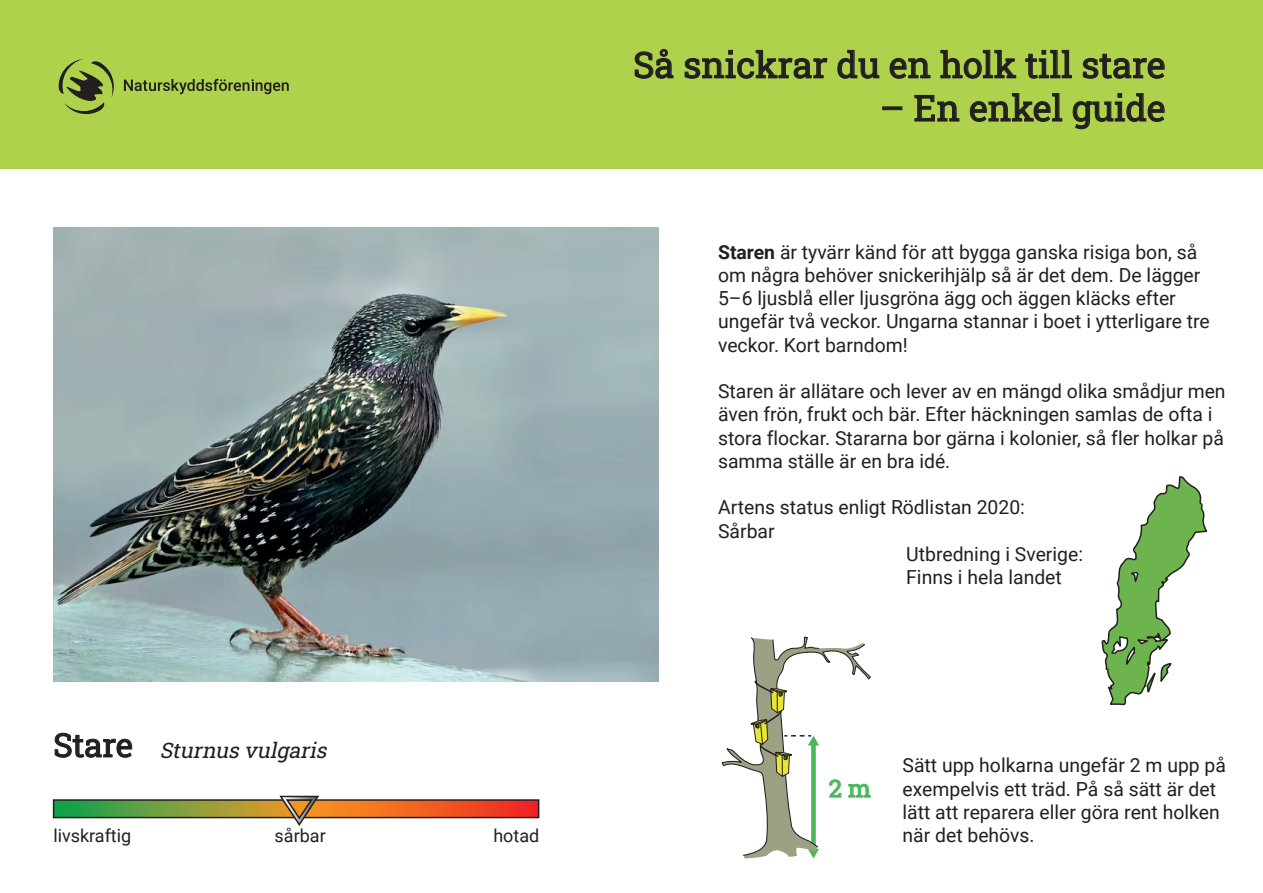
<style>
.page{position:relative;width:1263px;height:893px;background:#fff}
.page>*{position:absolute;margin:0;border:0;box-sizing:border-box;transform-origin:0 0}
.t1{font:36px "Roboto Slab";color:#231f20}
.t2{font:24px "Roboto Slab";color:#49b85c}
.t3{font:italic 21.3px "Roboto Slab";color:#231f20}
.t4{font:19.35px/23.2px "Roboto";color:#231f20}
.t5{font:18px "Roboto";color:#231f20}
.s1{font-style:normal;font-size:32.85px}
.s2{font-weight:700}
</style>
<div class="page">
<div style="left:0;top:0;width:1263px;height:169px;background:#aed24c"></div>
<svg style="left:634px;top:48px;width:40px;height:31px"></svg>
<svg style="left:684px;top:49px;width:144px;height:30px"></svg>
<svg style="left:837px;top:49px;width:43px;height:30px"></svg>
<svg style="left:889px;top:58px;width:42px;height:21px"></svg>
<svg style="left:940px;top:49px;width:77px;height:30px"></svg>
<svg style="left:1025px;top:49px;width:47px;height:30px"></svg>
<svg style="left:1082px;top:53px;width:83px;height:26px"></svg>
<div style="left:882px;top:106px;width:20px;height:4px;border:1px solid #231f20"></div>
<svg style="left:914px;top:94px;width:46px;height:28px"></svg>
<svg style="left:969px;top:93px;width:94px;height:29px"></svg>
<svg style="left:1072px;top:93px;width:93px;height:37px"></svg>
<svg style="left:58px;top:59px;width:56px;height:55px"></svg>
<svg style="left:124px;top:79px;width:165px;height:15px"></svg>
<svg style="left:56px;top:802px;width:480px;height:13px;background:#b17e2f"></svg>
<div style="left:53px;top:799px;width:486px;height:19px;border:2px solid #231f20"></div>
<svg style="left:279px;top:795px;width:42px;height:31px"></svg>
<svg style="left:54px;top:732px;width:79px;height:26px"></svg>
<svg style="left:1101px;top:476px;width:107px;height:230px"></svg>
<img style="left:53px;top:228px;width:605px;height:453px">
<svg style="left:721px;top:636px;width:150px;height:222px"></svg>
<p class="t3" style="left:53px;top:735px;width:280px"><span class="s1">S t a r e</span> Sturnus vulgaris</p>
<p class="t5" style="left:53px;top:823px;width:79px">livskraftig</p>
<p class="t5" style="left:275px;top:823px;width:53px">sårbar</p>
<p class="t5" style="left:493px;top:823px;width:48px">hotad</p>
<h1 class="t1" style="left:633px;top:40px;width:534px">Så snickrar du en holk till stare</h1>
<h1 class="t1" style="left:880px;top:83px;width:287px">– En enkel guide</h1>
<p class="t4" style="left:718px;top:239px;width:493px"><span class="s2">Staren</span> är tyvärr känd för att bygga ganska risiga bon, så om några behöver snickerihjälp så är det dem. De lägger 5–6 ljusblå eller ljusgröna ägg och äggen kläcks efter ungefär två veckor. Ungarna stannar i boet i ytterligare tre veckor. Kort barndom!</p>
<p class="t4" style="left:718px;top:379px;width:509px">Staren är allätare och lever av en mängd olika smådjur men även frön, frukt och bär. Efter häckningen samlas de ofta i stora flockar. Stararna bor gärna i kolonier, så fler holkar på samma ställe är en bra idé.</p>
<p class="t4" style="left:718px;top:495px;width:308px">Artens status enligt Rödlistan 2020:</p>
<p class="t4" style="left:718px;top:518px;width:58px">Sårbar</p>
<p class="t4" style="left:906px;top:542px;width:178px">Utbredning i Sverige:</p>
<p class="t4" style="left:906px;top:565px;width:157px">Finns i hela landet</p>
<p class="t2" style="left:829px;top:772px;width:44px">2 m</p>
<p class="t4" style="left:902px;top:753px;width:325px">Sätt upp holkarna ungefär 2 m upp på exempelvis ett träd. På så sätt är det lätt att reparera eller göra rent holken när det behövs.</p>
</div>
